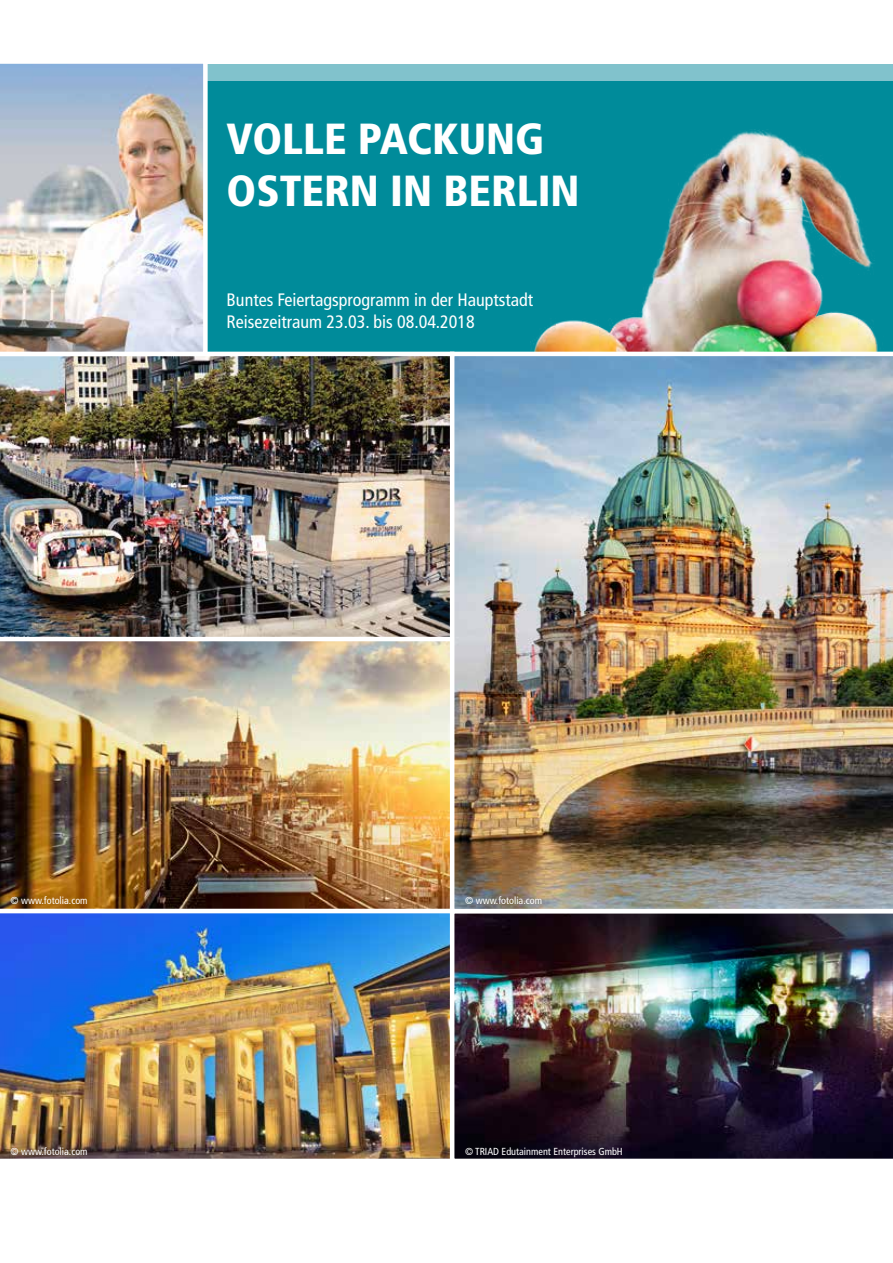
<style>
.page{position:relative;width:893px;height:1263px;background:#fff}
.page>*{position:absolute;margin:0;border:0;box-sizing:border-box;transform-origin:0 0}
.t1{font:900 condensed 43.5px/52.2px "Frutiger";color:#fff}
.t2{font:condensed 18px/21.6px "Frutiger";color:#fff}
.t3{font:condensed 10.2px "Frutiger";color:#fff}
</style>
<div class="page">
<div style="left:208px;top:80px;width:685px;height:272px;background:#008b9a"></div>
<div style="left:208px;top:64px;width:685px;height:16px;background:#81c2cc"></div>
<img style="left:0;top:356px;width:450px;height:281px">
<img style="left:0;top:641px;width:450px;height:268px">
<img style="left:0;top:63px;width:208px;height:289px">
<img style="left:0;top:913px;width:450px;height:246px">
<img style="left:454px;top:913px;width:439px;height:246px">
<img style="left:530px;top:130px;width:355px;height:222px">
<img style="left:454px;top:356px;width:439px;height:553px">
<h1 class="t1" style="left:227px;top:112px;width:354px">VOLLE PACKUNG<br>OSTERN IN BERLIN</h1>
<h2 class="t2" style="left:227px;top:289px;width:308px">Buntes Feiertagsprogramm in der Hauptstadt<br>Reisezeitraum 23.03. bis 08.04.2018</h2>
<p class="t3" style="left:11px;top:895px;width:79px">© www.fotolia.com</p>
<p class="t3" style="left:465px;top:895px;width:79px">© www.fotolia.com</p>
<p class="t3" style="left:11px;top:1145px;width:79px">© www.fotolia.com</p>
<p class="t3" style="left:465px;top:1145px;width:159px">© TRIAD Edutainment Enterprises GmbH</p>
</div>
